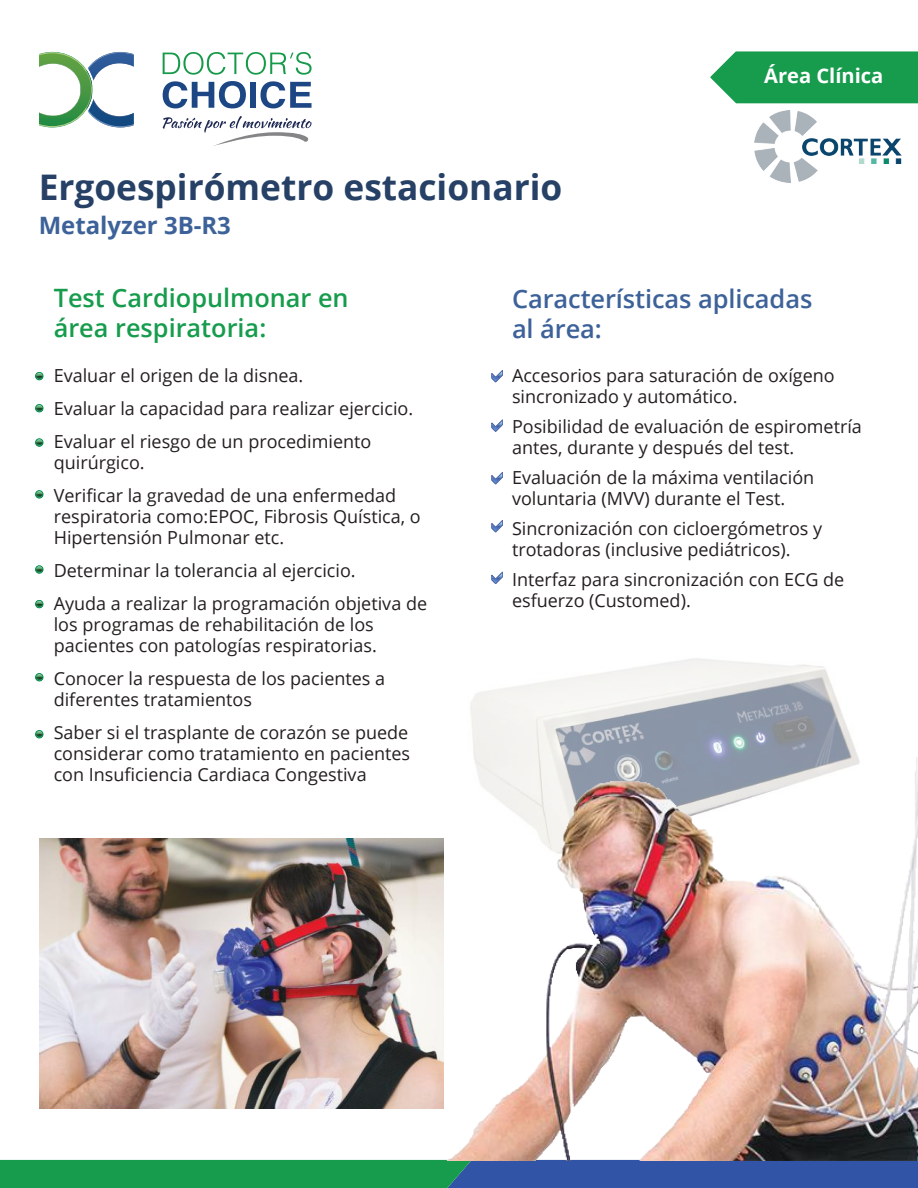
<style>
.page{position:relative;width:918px;height:1188px;background:#fff}
.page>*{position:absolute;margin:0;border:0;box-sizing:border-box;transform-origin:0 0}
.t1{font:700 35.25px "Open Sans";color:#264066}
.t2{font:600 25.5px/30.5px "Open Sans";letter-spacing:-.005em;color:#3d6299}
.t3{font:600 25.35px/30.3px "Open Sans";color:#169c4c}
.t4{font:700 24px "Open Sans";color:#3d6299}
.t5{font:700 20.1px "Open Sans";color:#fff}
.t6{font:18px/21px "Open Sans";color:#241f1f}
</style>
<div class="page">
<img style="left:39px;top:839px;width:392px;height:270px">
<svg style="left:0;top:1160px;width:918px;height:28px;background:#257878"></svg>
<svg style="left:492px;top:370px;width:11px;height:12px"></svg>
<svg style="left:492px;top:419px;width:11px;height:13px"></svg>
<svg style="left:492px;top:472px;width:11px;height:12px"></svg>
<svg style="left:492px;top:520px;width:11px;height:12px"></svg>
<svg style="left:492px;top:572px;width:11px;height:12px"></svg>
<div style="left:35px;top:372px;width:8px;height:8px;border:1px solid #0a9558;border-radius:50%"></div>
<svg style="left:36px;top:372px;width:7px;height:8px"></svg>
<div style="left:35px;top:404px;width:8px;height:8px;border:1px solid #0a9558;border-radius:50%"></div>
<svg style="left:36px;top:404px;width:7px;height:8px"></svg>
<div style="left:35px;top:439px;width:8px;height:8px;border:1px solid #0a9558;border-radius:50%"></div>
<svg style="left:36px;top:439px;width:7px;height:7px"></svg>
<div style="left:35px;top:490px;width:8px;height:8px;border:1px solid #0a9558;border-radius:50%"></div>
<svg style="left:36px;top:491px;width:7px;height:7px"></svg>
<div style="left:35px;top:565px;width:8px;height:9px;border:1px solid #0a9558;border-radius:50%"></div>
<svg style="left:36px;top:566px;width:7px;height:7px"></svg>
<div style="left:35px;top:600px;width:8px;height:8px;border:1px solid #0a9558;border-radius:50%"></div>
<svg style="left:36px;top:600px;width:7px;height:8px"></svg>
<div style="left:35px;top:673px;width:8px;height:8px;border:1px solid #0a9558;border-radius:50%"></div>
<svg style="left:36px;top:674px;width:7px;height:7px"></svg>
<div style="left:35px;top:730px;width:8px;height:8px;border:1px solid #0a9558;border-radius:50%"></div>
<svg style="left:36px;top:731px;width:7px;height:7px"></svg>
<img style="left:470px;top:658px;width:389px;height:100px">
<svg style="left:163px;top:81px;width:83px;height:27px"></svg>
<div style="left:250px;top:82px;width:6px;height:26px;background:#1c4784"></div>
<svg style="left:260px;top:81px;width:52px;height:27px"></svg>
<svg style="left:39px;top:52px;width:95px;height:76px"></svg>
<svg style="left:163px;top:116px;width:149px;height:30px"></svg>
<svg style="left:163px;top:52px;width:149px;height:23px"></svg>
<svg style="left:710px;top:51px;width:208px;height:53px;background:#29a45b"></svg>
<img style="left:755px;top:111px;width:146px;height:72px">
<img style="left:431px;top:758px;width:487px;height:402px">
<h1 class="t1" style="left:39px;top:162px;width:525px">Ergoespirómetro estacionario</h1>
<h3 class="t4" style="left:39px;top:209px;width:194px">Metalyzer 3B-R3</h3>
<p class="t5" style="left:764px;top:61px;width:121px">Área Clínica</p>
<h3 class="t3" style="left:54px;top:282px;width:296px">Test Cardiopulmonar en área respiratoria:</h3>
<p class="t6" style="left:54px;top:358px;width:361px;line-height:33px">Evaluar el origen de la disnea.<br>Evaluar la capacidad para realizar ejercicio.<br>Evaluar el riesgo de un procedimiento</p>
<p class="t6" style="left:54px;top:445px;width:344px;line-height:33px">quirúrgico.<br>Verificar la gravedad de una enfermedad</p>
<p class="t6" style="left:54px;top:505px;width:369px">respiratoria como:EPOC, Fibrosis Quística, o<br>Hipertensión Pulmonar etc.</p>
<p class="t6" style="left:54px;top:553px;width:375px;line-height:33px">Determinar la tolerancia al ejercicio.<br>Ayuda a realizar la programación objetiva de</p>
<p class="t6" style="left:54px;top:613px;width:325px">los programas de rehabilitación de los pacientes con patologías respiratorias.</p>
<p class="t6" style="left:54px;top:667px;width:333px">Conocer la respuesta de los pacientes a diferentes tratamientos</p>
<p class="t6" style="left:54px;top:721px;width:358px;text-align:justify">Saber si el trasplante de corazón se puede considerar como tratamiento en pacientes con Insuficiencia Cardiaca Congestiva</p>
<h2 class="t2" style="left:512px;top:283px;width:302px">Características aplicadas al área:</h2>
<p class="t6" style="left:512px;top:364px;width:324px">Accesorios para saturación de oxígeno sincronizado y automático.</p>
<p class="t6" style="left:512px;top:415px;width:351px">Posibilidad de evaluación de espirometría antes, durante y después del test.</p>
<p class="t6" style="left:512px;top:466px;width:304px">Evaluación de la máxima ventilación voluntaria (MVV) durante el Test.</p>
<p class="t6" style="left:512px;top:517px;width:312px">Sincronización con cicloergómetros y trotadoras (inclusive pediátricos).</p>
<p class="t6" style="left:512px;top:568px;width:334px">Interfaz para sincronización con ECG de esfuerzo (Customed).</p>
</div>
